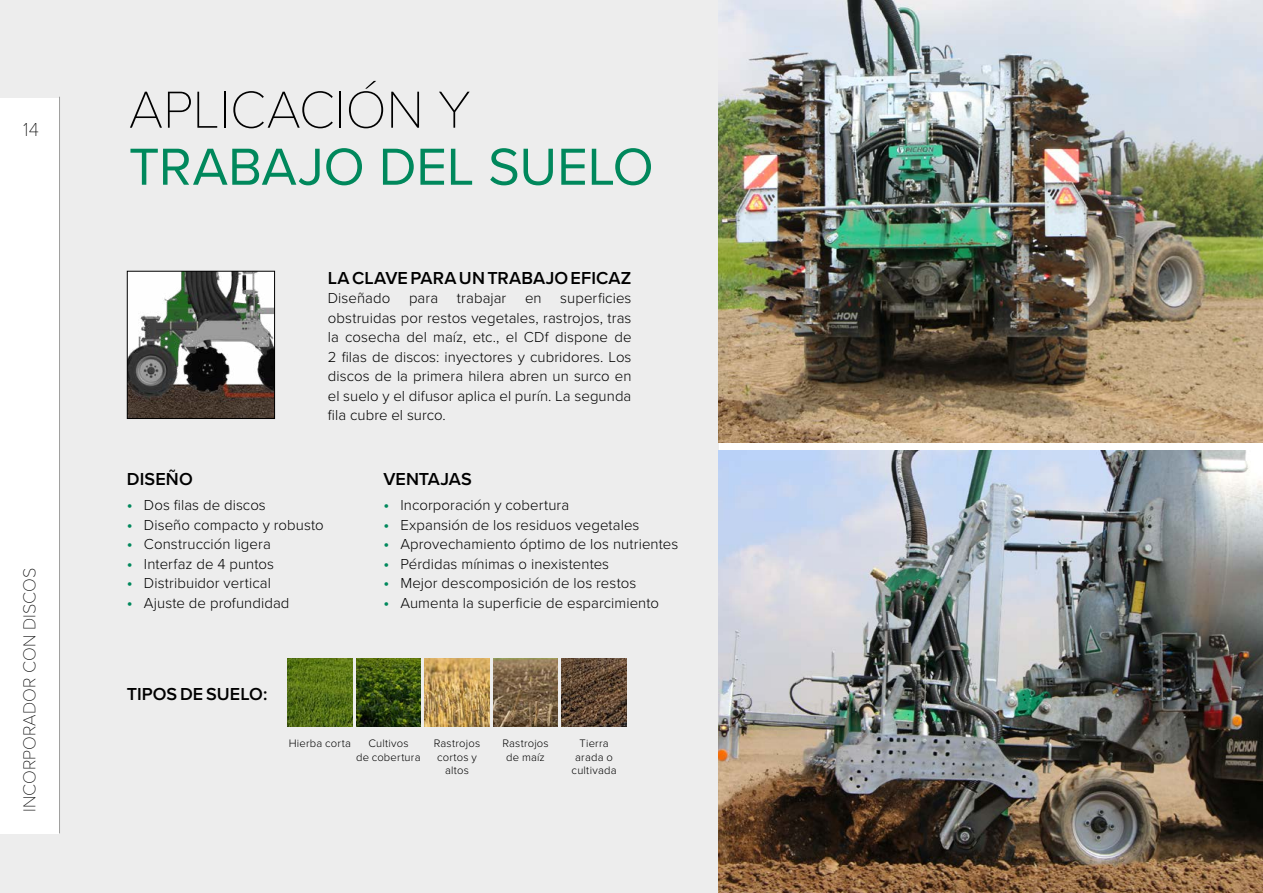
<style>
.page{position:relative;width:1263px;height:893px;background:#fff}
.page>*{position:absolute;margin:0;border:0;box-sizing:border-box;transform-origin:0 0}
.t1{font:54px "Proxima Nova";letter-spacing:-.005em;color:#00885c}
.t2{font:100 54px "Proxima Nova T";letter-spacing:-.005em;color:#000}
.t3{font:100 19.5px "Proxima Nova T";color:#000}
.t4{font:600 18px "Proxima Nova";letter-spacing:.005em;color:#000}
.t5{font:100 18px "Proxima Nova T";color:#000}
.t6{font:300 15px/19.5px "Proxima Nova";letter-spacing:.005em;color:#000;text-align:justify}
.t7{font:300 11.25px/13.5px "Proxima Nova";letter-spacing:.015em;color:#000;text-align:center}
.s1{font-weight:500;font-size:16.5px;color:#00885c}
</style>
<div class="page">
<div style="left:0;top:0;width:719px;height:893px;background:#ededed"></div>
<img style="left:129px;top:273px;width:144px;height:144px">
<div style="left:127px;top:271px;width:148px;height:148px;border:1px solid #000"></div>
<img style="left:356px;top:659px;width:65px;height:68px">
<img style="left:562px;top:659px;width:64px;height:68px">
<img style="left:425px;top:659px;width:64px;height:68px">
<img style="left:493px;top:659px;width:65px;height:68px">
<img style="left:288px;top:659px;width:64px;height:68px">
<img style="left:719px;top:451px;width:544px;height:442px">
<img style="left:719px;top:0;width:544px;height:442px">
<div style="left:0;top:98px;width:60px;height:735px;background:#fff"></div>
<hr style="left:59px;top:97px;width:1px;height:736px;background:#9d9d9c">
<h2 class="t3" style="left:23px;top:119px;width:17px">14</h2>
<p class="t5" style="left:20px;top:812px;width:246px;rotate:-90deg">INCORPORADOR CON DISCOS</p>
<h1 class="t2" style="left:129px;top:81px;width:343px">APLICACIÓN Y</h1>
<h1 class="t1" style="left:129px;top:138px;width:526px">TRABAJO DEL SUELO</h1>
<p class="t4" style="left:328px;top:268px;width:305px">LA CLAVE PARA UN TRABAJO EFICAZ</p>
<p class="t6" style="left:328px;top:288px;width:305px">Diseñado para trabajar en superficies obstruidas por restos vegetales, rastrojos, tras la cosecha del maíz, etc., el CDf dispone de 2 filas de discos: inyectores y cubridores. Los discos de la primera hilera abren un surco en el suelo y el difusor aplica el purín. La segunda fila cubre el surco.</p>
<p class="t4" style="left:127px;top:470px;width:67px">DISEÑO</p>
<p class="t6" style="left:127px;top:495px;width:140px"><span class="s1">•</span> Dos filas de discos</p>
<p class="t6" style="left:127px;top:515px;width:198px"><span class="s1">•</span> Diseño compacto y robusto</p>
<p class="t6" style="left:127px;top:534px;width:145px"><span class="s1">•</span> Construcción ligera</p>
<p class="t6" style="left:127px;top:554px;width:149px"><span class="s1">•</span> Interfaz de 4 puntos</p>
<p class="t6" style="left:127px;top:573px;width:146px"><span class="s1">•</span> Distribuidor vertical</p>
<p class="t6" style="left:127px;top:593px;width:164px"><span class="s1">•</span> Ajuste de profundidad</p>
<p class="t4" style="left:127px;top:684px;width:142px">TIPOS DE SUELO:</p>
<p class="t4" style="left:383px;top:470px;width:90px">VENTAJAS</p>
<p class="t6" style="left:383px;top:495px;width:188px"><span class="s1">•</span> Incorporación y cobertura</p>
<p class="t6" style="left:383px;top:515px;width:258px"><span class="s1">•</span> Expansión de los residuos vegetales</p>
<p class="t6" style="left:383px;top:534px;width:296px"><span class="s1">•</span> Aprovechamiento óptimo de los nutrientes</p>
<p class="t6" style="left:383px;top:554px;width:227px"><span class="s1">•</span> Pérdidas mínimas o inexistentes</p>
<p class="t6" style="left:383px;top:573px;width:254px"><span class="s1">•</span> Mejor descomposición de los restos</p>
<p class="t6" style="left:383px;top:593px;width:277px"><span class="s1">•</span> Aumenta la superficie de esparcimiento</p>
<p class="t7" style="left:356px;top:737px;width:66px">Cultivos<br>de cobertura</p>
<p class="t7" style="left:572px;top:737px;width:46px">Tierra arada o cultivada</p>
<p class="t7" style="left:289px;top:737px;width:64px">Hierba corta</p>
<p class="t7" style="left:434px;top:737px;width:48px">Rastrojos cortos y altos</p>
<p class="t7" style="left:502px;top:737px;width:48px">Rastrojos de maíz</p>
</div>
